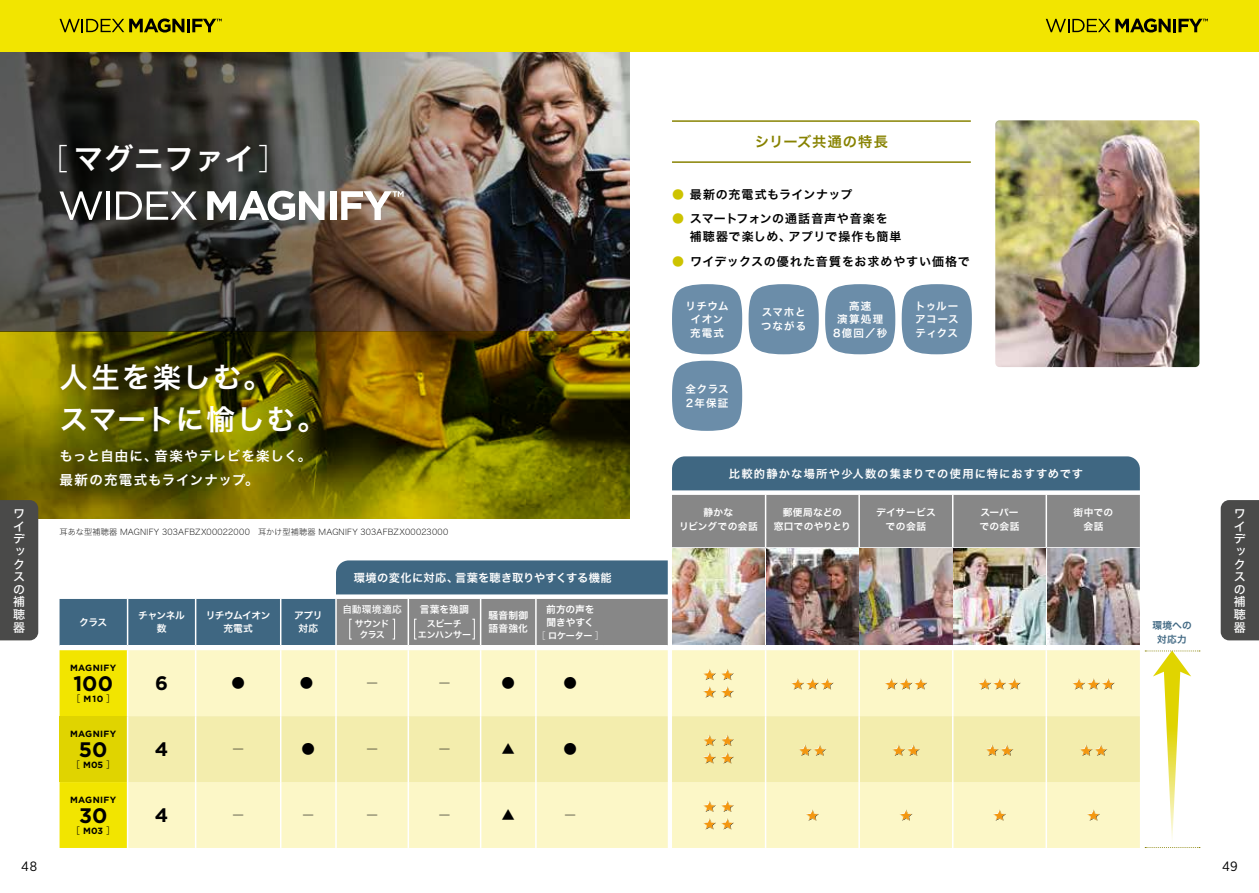
<style>
.page{position:relative;width:1259px;height:893px;background:#fff}
.page>*{position:absolute;margin:0;border:0;box-sizing:border-box;transform-origin:0 0}
.t1{font:30px "Hira Kaku Std W6";letter-spacing:.01em;color:#fff}
.t2{font:28.5px/42px "Hira Kaku Std W6";letter-spacing:.06em;color:#fff}
.t3{font:700 21px "Gotham";color:#000}
.t4{font:700 19.5px "Gotham";color:#000}
.t5{font:14.25px "Hira Kaku Std W6";letter-spacing:.055em;color:#878200}
.t6{font:13.5px/24px "Hira Kaku Std W6";letter-spacing:.07em;color:#fff}
.t7{font:13.5px "Koz Min Pr 6 N";color:#000}
.t8{font:13.5px "Hira Kaku Std W7";color:#000}
.t9{font:13.5px "Gotham Narrow";color:#000}
.t10{font:12px/18px "Hira Kaku Std W6";letter-spacing:.06em;color:#000}
.t11{font:12px/12.6px "Hira Kaku Std W5";color:#fff;text-align:justify}
.t12{font:11.25px "Hira Kaku Std W6";letter-spacing:.1em;color:#fff}
.t13{font:11.25px "Hira Kaku Std W6";letter-spacing:.02em;color:#fff}
.t14{font:10.5px/13.5px "Hira Kaku Std W6";letter-spacing:.075em;color:#fff}
.t15{font:10.5px/13.5px "Hira Kaku Std W6";letter-spacing:.12em;color:#fff;text-align:center}
.t16{font:10.5px/13.5px "Hira Kaku Std W6";letter-spacing:.095em;color:#fff}
.t17{font:9.75px/13.5px "Hira Kaku Std W6";letter-spacing:.01em;color:#fff;text-align:center}
.t18{font:9.75px/13.5px "Hira Kaku Std W6";letter-spacing:.03em;color:#fff;text-align:center}
.t19{font:9.75px/13.5px "Hira Kaku Std W6";letter-spacing:-.04em;color:#fff;text-align:center}
.t20{font:9.75px/13.5px "Hira Kaku Std W6";letter-spacing:-.015em;color:#fff}
.t21{font:9.75px/13.5px "Hira Kaku Std W6";letter-spacing:.045em;color:#fff;text-align:center}
.t22{font:9.75px/13.5px "Hira Kaku Std W6";letter-spacing:.005em;color:#3f6782;text-align:center}
.t23{font:9.75px "Hira Kaku Std W5";letter-spacing:.03em;color:#fff}
.t24{font:700 9px "Gotham";letter-spacing:.035em;color:#000}
.t25{font:9px/11.2px "Hira Kaku Std W6";letter-spacing:-.02em;color:#fff;text-align:center}
.t26{font:8.25px "Hira Kaku Std W1";letter-spacing:.025em;color:#000}
.s1{font-family:"Hira Kaku Std W1"}
.s2{color:#cdc300}
.s3{font-family:"Hira Kaku Std W2";font-weight:400}
</style>
<div class="page">
<img style="left:566px;top:51px;width:63px;height:281px">
<img style="left:0;top:51px;width:566px;height:281px">
<svg style="left:0;top:332px;width:629px;height:187px;background:#675d00"></svg>
<div style="left:0;top:0;width:1259px;height:51px;background:#f2e500"></div>
<svg style="left:60px;top:18px;width:162px;height:15px"></svg>
<svg style="left:1045px;top:18px;width:163px;height:15px"></svg>
<svg style="left:60px;top:191px;width:42px;height:29px"></svg>
<hr style="left:106px;top:191px;width:4px;height:29px;background:#fff">
<svg style="left:116px;top:191px;width:81px;height:29px"></svg>
<svg style="left:207px;top:191px;width:117px;height:29px"></svg>
<div style="left:330px;top:191px;width:6px;height:29px;background:#fff"></div>
<svg style="left:341px;top:191px;width:62px;height:29px"></svg>
<img style="left:995px;top:120px;width:204px;height:247px">
<hr style="left:672px;top:161px;width:299px;height:2px;background:#878200">
<hr style="left:672px;top:120px;width:299px;height:2px;background:#878200">
<img style="left:672px;top:549px;width:186px;height:11px">
<img style="left:860px;top:549px;width:185px;height:11px">
<img style="left:1047px;top:549px;width:93px;height:11px">
<svg style="left:60px;top:560px;width:1140px;height:288px;background:#dad7ae"></svg>
<svg style="left:672px;top:456px;width:468px;height:92px;background:#75838d"></svg>
<svg style="left:825px;top:284px;width:70px;height:70px;background:#7a98b1"></svg>
<svg style="left:748px;top:284px;width:71px;height:70px;background:#7c9ab2"></svg>
<svg style="left:672px;top:284px;width:70px;height:70px;background:#7a98b1"></svg>
<svg style="left:901px;top:284px;width:71px;height:70px;background:#7c9ab2"></svg>
<svg style="left:672px;top:361px;width:70px;height:70px;background:#7a98b1"></svg>
<div style="left:0;top:500px;width:38px;height:140px;background:#4a4a49"></div>
<div style="left:1220px;top:500px;width:39px;height:140px;background:#4a4a49"></div>
<h1 class="t1" style="left:39px;top:136px;width:250px"><span class="s1">［</span>マグニファイ<span class="s1">］</span></h1>
<h2 class="t2" style="left:60px;top:357px;width:268px">人生を楽しむ。<br>スマートに愉しむ。</h2>
<p class="t6" style="left:60px;top:445px;width:253px">もっと自由に、音楽やテレビを楽しく。最新の充電式もラインナップ。</p>
<p class="t5" style="left:755px;top:131px;width:134px">シリーズ共通の特長</p>
<p class="t10" style="left:672px;top:186px;width:182px"><span class="s2">●</span> 最新の充電式もラインナップ</p>
<p class="t10" style="left:690px;top:210px;width:213px;text-indent:-18px"><span class="s2">●</span> スマートフォンの通話音声や音楽を補聴器で楽しめ、アプリで操作も簡単</p>
<p class="t10" style="left:672px;top:252px;width:299px"><span class="s2">●</span> ワイデックスの優れた音質をお求めやすい価格で</p>
<p class="t15" style="left:833px;top:299px;width:56px">高速<br>演算処理<br>8億回／秒</p>
<p class="t14" style="left:685px;top:299px;width:45px;text-align:center">リチウムイオン充電式</p>
<p class="t14" style="left:915px;top:299px;width:45px;text-align:justify">トゥルーアコースティクス</p>
<p class="t14" style="left:761px;top:306px;width:47px">スマホとつながる</p>
<p class="t16" style="left:685px;top:383px;width:45px">全クラス<br>2年保証</p>
<p class="t12" style="left:729px;top:465px;width:356px">比較的静かな場所や少人数の集まりでの使用に特におすすめです</p>
<p class="t18" style="left:679px;top:506px;width:80px">静かな<br>リビングでの会話</p>
<p class="t17" style="left:774px;top:506px;width:79px">郵便局などの<br>窓口でのやりとり</p>
<p class="t21" style="left:876px;top:506px;width:61px">デイサービスでの会話</p>
<p class="t17" style="left:979px;top:506px;width:42px;text-align:left">スーパーでの会話</p>
<p class="t17" style="left:1073px;top:506px;width:41px">街中での会話</p>
<p class="t11" style="left:13px;top:507px;width:13px">ワイデックスの補聴器</p>
<p class="t11" style="left:1233px;top:507px;width:13px">ワイデックスの補聴器</p>
<p class="t26" style="left:60px;top:525px;width:390px">耳あな型補聴器 MAGNIFY 303AFBZX00022000　耳かけ型補聴器 MAGNIFY 303AFBZX00023000</p>
<p class="t13" style="left:354px;top:569px;width:260px">環境の変化に対応、言葉を聴き取りやすくする機能</p>
<p class="t17" style="left:420px;top:603px;width:51px">言葉を強調</p>
<p class="t25" style="left:418px;top:618px;width:55px">スピーチ<br>エンハンサー</p>
<p class="t17" style="left:488px;top:609px;width:41px;text-align:left">騒音制御語音強化</p>
<p class="t20" style="left:546px;top:602px;width:50px">前方の声を聞きやすく</p>
<p class="t23" style="left:342px;top:602px;width:61px">自動環境適応</p>
<p class="t25" style="left:355px;top:618px;width:36px">サウンドクラス</p>
<p class="t17" style="left:79px;top:615px;width:30px">クラス</p>
<p class="t17" style="left:138px;top:609px;width:48px">チャンネル数</p>
<p class="t19" style="left:206px;top:609px;width:66px">リチウムイオン充電式</p>
<p class="t17" style="left:294px;top:609px;width:30px">アプリ対応</p>
<p class="t22" style="left:1152px;top:619px;width:41px">環境への対応力</p>
<p class="t25" style="left:537px;top:630px;width:69px"><span class="s1">［</span> ロケーター <span class="s1">］</span></p>
<p class="t24" style="left:70px;top:663px;width:48px">MAGNIFY</p>
<h3 class="t3" style="left:73px;top:672px;width:41px">100</h3>
<p class="t24" style="left:71px;top:694px;width:45px"><span class="s3">［</span> M10<span class="s3">］</span></p>
<p class="t24" style="left:70px;top:729px;width:48px">MAGNIFY</p>
<h3 class="t3" style="left:79px;top:738px;width:30px">50</h3>
<p class="t24" style="left:71px;top:760px;width:46px"><span class="s3">［</span> M05 <span class="s3">］</span></p>
<p class="t24" style="left:70px;top:795px;width:48px">MAGNIFY</p>
<h3 class="t3" style="left:79px;top:803px;width:30px">30</h3>
<p class="t24" style="left:71px;top:825px;width:45px"><span class="s3">［</span> M03 <span class="s3">］</span></p>
<h3 class="t4" style="left:155px;top:672px;width:14px">6</h3>
<p class="t8" style="left:231px;top:673px;width:15px">●</p>
<p class="t8" style="left:300px;top:673px;width:15px">●</p>
<p class="t7" style="left:365px;top:676px;width:15px">−</p>
<p class="t7" style="left:438px;top:676px;width:15px">−</p>
<p class="t8" style="left:501px;top:673px;width:15px">●</p>
<p class="t8" style="left:563px;top:673px;width:15px">●</p>
<h3 class="t4" style="left:155px;top:738px;width:15px">4</h3>
<p class="t7" style="left:231px;top:742px;width:15px">−</p>
<p class="t8" style="left:302px;top:739px;width:15px">●</p>
<p class="t7" style="left:365px;top:742px;width:15px">−</p>
<p class="t7" style="left:438px;top:742px;width:15px">−</p>
<p class="t8" style="left:501px;top:739px;width:15px">▲</p>
<p class="t8" style="left:563px;top:739px;width:15px">●</p>
<h3 class="t4" style="left:155px;top:804px;width:15px">4</h3>
<p class="t7" style="left:231px;top:808px;width:15px">−</p>
<p class="t7" style="left:302px;top:808px;width:15px">−</p>
<p class="t7" style="left:365px;top:808px;width:15px">−</p>
<p class="t7" style="left:438px;top:808px;width:15px">−</p>
<p class="t8" style="left:501px;top:804px;width:15px">▲</p>
<p class="t7" style="left:563px;top:808px;width:15px">−</p>
<p class="t9" style="left:21px;top:858px;width:17px">48</p>
<p class="t9" style="left:1222px;top:858px;width:17px">49</p>
</div>
